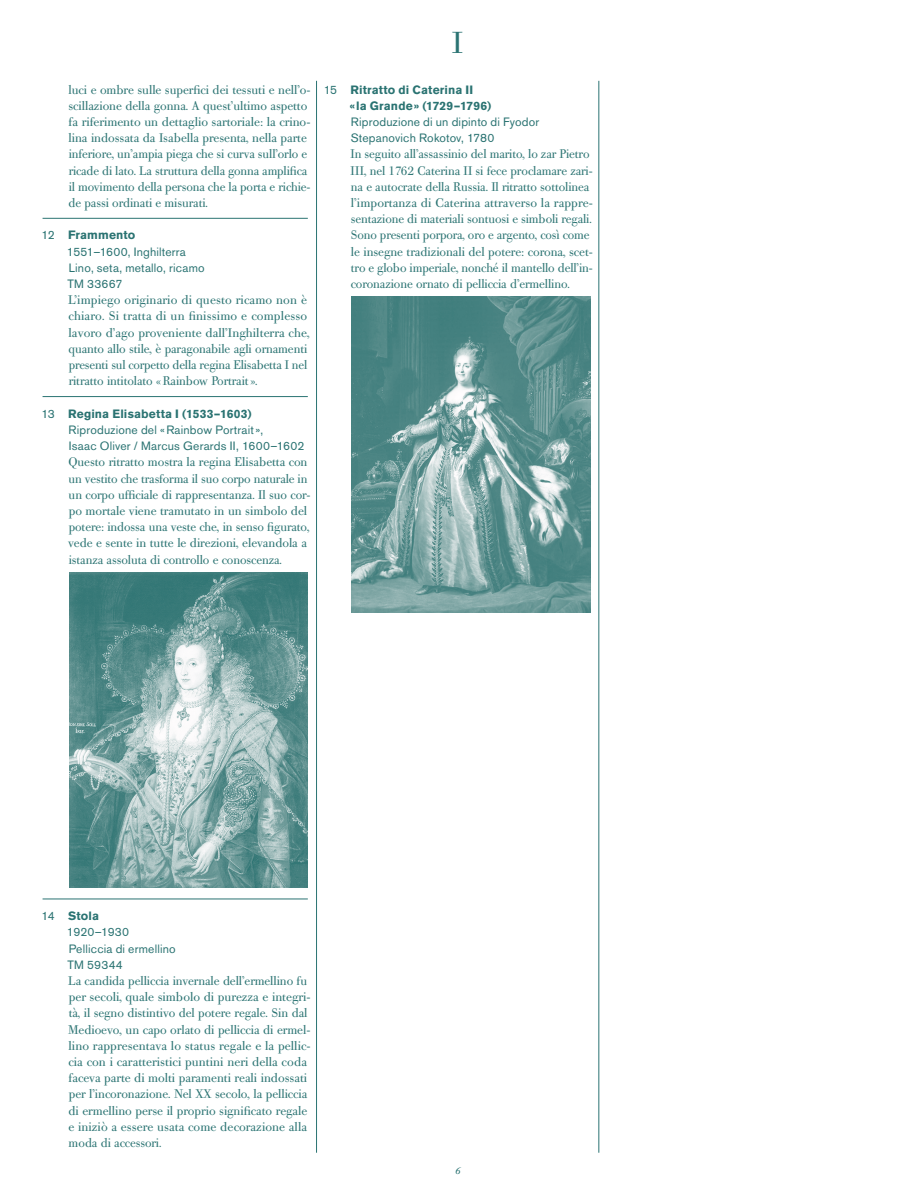
<style>
.page{position:relative;width:915px;height:1191px;background:#fff}
.page>*{position:absolute;margin:0;border:0;box-sizing:border-box;transform-origin:0 0}
.t1{font:30px "Bodoni Old Face BE";color:#2a7372}
.t2{font:12.3px/16.2px "Bodoni Old Face BE";letter-spacing:-.005em;color:#2a7372}
.t3{font:12px/16.2px "Akzidenz Grotesk BE";letter-spacing:.015em;color:#2a7372}
.t4{font:700 12px/16.2px "Akzidenz Grotesk BE";letter-spacing:.01em;color:#2a7372}
.t5{font:12px "Bodoni Old Face BE Italic Exp";color:#2a7372}
.s1{font-weight:700}
.s2{font-weight:400}
</style>
<div class="page">
<hr style="left:43px;top:218px;width:265px;height:1px;background:#2a7372">
<hr style="left:43px;top:396px;width:265px;height:1px;background:#2a7372">
<hr style="left:43px;top:898px;width:265px;height:1px;background:#2a7372">
<img style="left:69px;top:572px;width:239px;height:315px">
<img style="left:351px;top:296px;width:239px;height:316px">
<hr style="left:316px;top:81px;width:1px;height:1071px;background:#2a7372">
<hr style="left:598px;top:81px;width:1px;height:1071px;background:#2a7372">
<p class="t2" style="left:68px;top:81px;width:243px">luci e ombre sulle superfici dei tessuti e nell’o&shy;scillazione della gonna. A quest’ultimo aspetto fa riferimento un dettaglio sartoriale: la crino&shy;lina indossata da Isabella presenta, nella parte inferiore, un’ampia piega che si curva sull’orlo e ricade di lato. La struttura della gonna amplifica il movimento della persona che la porta e richie&shy;de passi ordinati e misurati.</p>
<p class="t3" style="left:67px;top:227px;width:139px;text-indent:-26px">12 <span class="s1">Frammento<br></span>1551–1600, Inghilterra<br>Lino, seta, metallo, ricamo<br>TM 33667</p>
<p class="t2" style="left:68px;top:292px;width:243px">L’impiego originario di questo ricamo non è chiaro. Si tratta di un finissimo e complesso lavoro d’ago proveniente dall’Inghilterra che, quanto allo stile, è paragonabile agli ornamenti presenti sul corpetto della regina Elisabetta I nel ritratto intitolato «Rainbow Portrait ».</p>
<p class="t3" style="left:69px;top:405px;width:237px;text-indent:-27px">13 <span class="s1">Regina Elisabetta I (1533–1603)<br></span>Riproduzione del «Rainbow Portrait»,<br>Isaac Oliver / Marcus Gerards II, 1600–1602</p>
<p class="t2" style="left:68px;top:454px;width:244px">Questo ritratto mostra la regina Elisabetta con un vestito che trasforma il suo corpo naturale in un corpo ufficiale di rappresentanza. Il suo cor&shy;po mortale viene tramutato in un simbolo del potere: indossa una veste che, in senso figurato, vede e sente in tutte le direzioni, elevandola a istanza assoluta di controllo e conoscenza.</p>
<h1 class="t1" style="left:452px;top:24px;width:12px">I</h1>
<p class="t4" style="left:349px;top:81px;width:143px;text-indent:-26px"><span class="s2">15</span> Ritratto di Caterina II<br>« la Grande» (1729–1796)</p>
<p class="t3" style="left:350px;top:114px;width:190px">Riproduzione di un dipinto di Fyodor<br>Stepanovich Rokotov, 1780</p>
<p class="t2" style="left:350px;top:146px;width:244px">In seguito all’assassinio del marito, lo zar Pietro III, nel 1762 Caterina II si fece proclamare zari&shy;na e autocrate della Russia. Il ritratto sottolinea l’importanza di Caterina attraverso la rappre&shy;sentazione di materiali sontuosi e simboli regali.<br>Sono presenti porpora, oro e argento, così come le insegne tradizionali del potere: corona, scet&shy;tro e globo imperiale, nonché il mantello dell’in&shy;coronazione ornato di pelliccia d’ermellino.</p>
<p class="t3" style="left:67px;top:907px;width:110px;text-indent:-26px">14 <span class="s1">Stola<br></span>1920–1930<br>Pelliccia di ermellino<br>TM 59344</p>
<p class="t2" style="left:68px;top:972px;width:244px">La candida pelliccia invernale dell’ermellino fu per secoli, quale simbolo di purezza e integri&shy;tà, il segno distintivo del potere regale. Sin dal Medioevo, un capo orlato di pelliccia di ermel&shy;lino rappresentava lo status regale e la pellic&shy;cia con i caratteristici puntini neri della coda faceva parte di molti paramenti reali indossati per l’incoronazione. Nel XX secolo, la pelliccia di ermellino perse il proprio significato regale e iniziò a essere usata come decorazione alla moda di accessori.</p>
<p class="t5" style="left:454px;top:1164px;width:7px">6</p>
</div>
